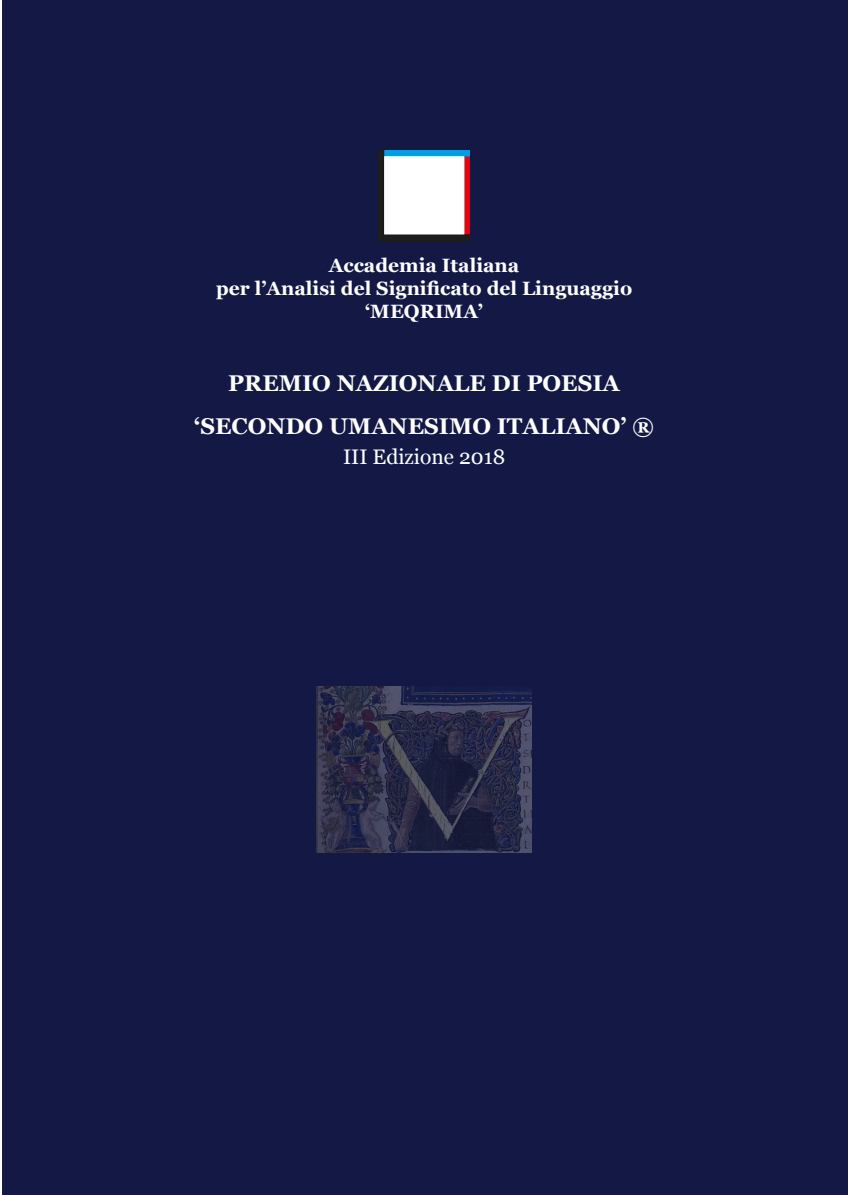
<style>
.page{position:relative;width:848px;height:1195px;background:#fff}
.page>*{position:absolute;margin:0;border:0;box-sizing:border-box;transform-origin:0 0}
.t1{font:700 22.75px "Georgia";color:#fff}
.t2{font:21px "Georgia";color:#fff}
.Normale{font:700 19.25px "Georgia";color:#fff}
</style>
<div class="page">
<div style="left:2px;top:0;width:845px;height:1195px;background:#131944"></div>
<img style="left:316px;top:686px;width:216px;height:166px">
<img style="left:379px;top:151px;width:90px;height:90px">
<svg style="left:844px;top:0;width:4px;height:3px"></svg>
<svg style="left:844px;top:1191px;width:4px;height:4px"></svg>
<p class="Normale" style="left:329px;top:253px;width:192px">Accademia Italiana</p>
<p class="Normale" style="left:216px;top:276px;width:417px">per l’Analisi del Significato del Linguaggio</p>
<p class="Normale" style="left:365px;top:299px;width:119px">‘MEQRIMA’</p>
<p class="t1" style="left:228px;top:368px;width:393px">PREMIO NAZIONALE DI POESIA</p>
<p class="t1" style="left:194px;top:412px;width:461px">‘SECONDO UMANESIMO ITALIANO’ ®</p>
<p class="t2" style="left:343px;top:443px;width:164px">III Edizione 2018</p>
</div>
